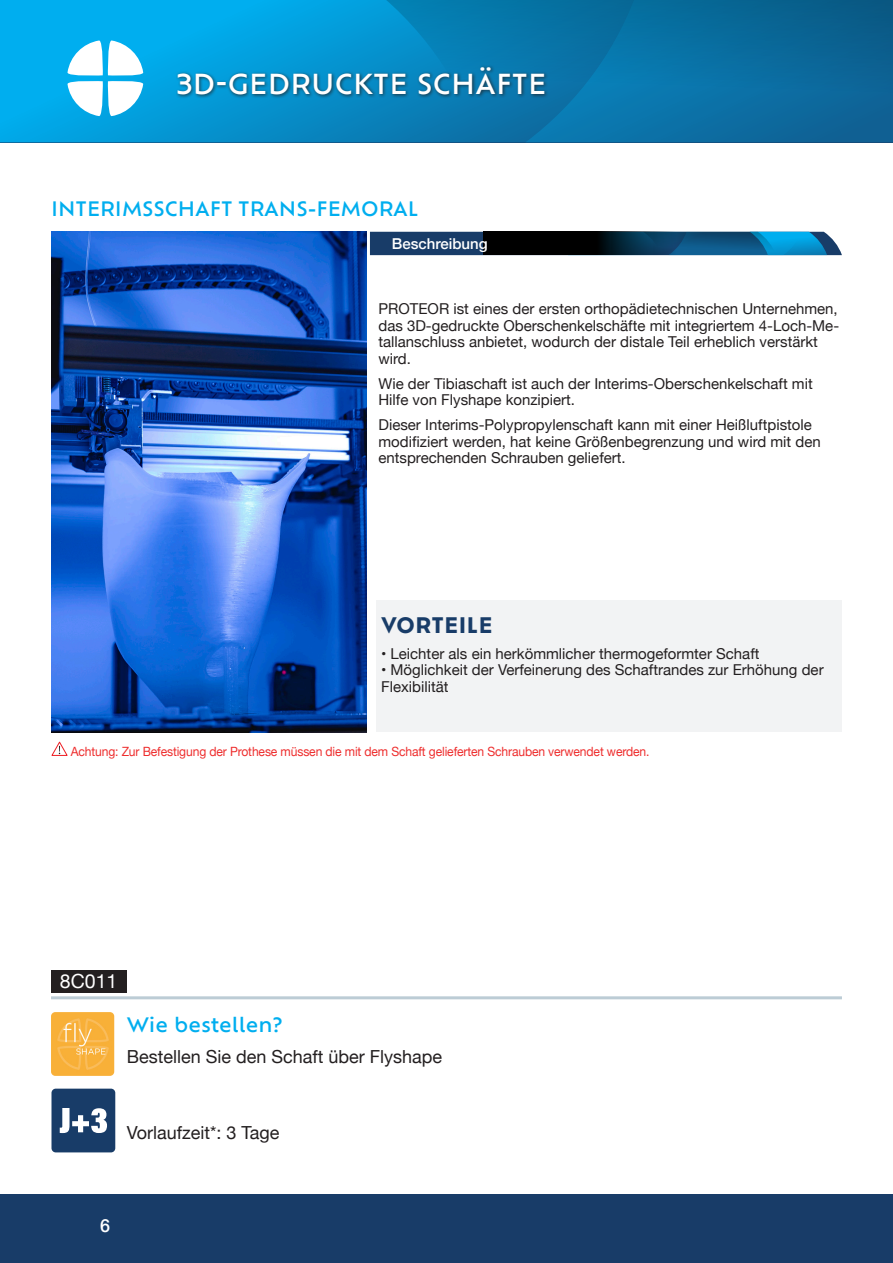
<style>
.page{position:relative;width:893px;height:1263px;background:#fff}
.page>*{position:absolute;margin:0;border:0;box-sizing:border-box;transform-origin:0 0}
._30_Chapter_Orbitron{font:500 27px "Ofelia Text";letter-spacing:.01em;color:#fff}
._10_Product_Name_1_Titillium_Web{font:700 21px "Ofelia Text";color:#183c68}
.TITRE{font:500 19.5px "Ofelia Text";color:#00aeef}
._8_Product_description_C_Source_Sans_Pro{font:19.5px "Helvetica Neue";color:#fff}
._8_Product_description_Source_Sans_Pro{font:18px "Helvetica Neue";color:#231f20}
.t1{font:500 18px "Helvetica Neue";color:#fff}
._8_Product_description_Source_Sans_Pro-2{font:15px/16.5px "Helvetica Neue";color:#231f20}
._10_Product_Name_1_Titillium_Web-2{font:500 15px "Helvetica Neue";color:#fff}
._8_Product_description_Source_Sans_Pro-3{font:12.75px "Helvetica Neue";letter-spacing:-.01em;color:#ee2d2d;scale:.95 1}
</style>
<div class="page">
<div style="left:0;top:1195px;width:893px;height:68px;background:#183c68"></div>
<svg style="left:0;top:0;width:365px;height:142px;background:#02a1e0"></svg>
<svg style="left:365px;top:0;width:528px;height:142px;background:#0971a5"></svg>
<hr style="left:51px;top:996px;width:791px;height:3px;background:#bcccd5">
<svg style="left:370px;top:232px;width:472px;height:23px;background:#185e8e"></svg>
<svg style="left:483px;top:232px;width:256px;height:23px;background:#052235"></svg>
<div style="left:377px;top:600px;width:465px;height:132px;background:#f2f3f4"></div>
<div style="left:51px;top:970px;width:75px;height:22px;background:#231f20"></div>
<div style="left:176px;top:65px;width:373px;height:34px;background:#231f20;opacity:.75"></div>
<svg style="left:68px;top:41px;width:75px;height:75px"></svg>
<img style="left:51px;top:1012px;width:63px;height:64px">
<svg style="left:51px;top:741px;width:17px;height:15px"></svg>
<div style="left:51px;top:1089px;width:64px;height:63px;background:#183c68;border-radius:4px"></div>
<svg style="left:60px;top:1108px;width:47px;height:25px"></svg>
<img style="left:51px;top:232px;width:315px;height:500px">
<p class="_30_Chapter_Orbitron" style="left:176px;top:63px;width:372px">3D-GEDRUCKTE SCHÄFTE</p>
<p class="TITRE" style="left:51px;top:194px;width:369px">INTERIMSSCHAFT TRANS-FEMORAL</p>
<p class="_10_Product_Name_1_Titillium_Web-2" style="left:392px;top:231px;width:97px">Beschreibung</p>
<p class="_8_Product_description_Source_Sans_Pro-2" style="left:378px;top:301px;width:462px">PROTEOR ist eines der ersten orthopädietechnischen Unternehmen, das 3D-gedruckte Oberschenkelschäfte mit integriertem 4-Loch-Me&shy;tallanschluss anbietet, wodurch der distale Teil erheblich verstärkt wird.</p>
<p class="_8_Product_description_Source_Sans_Pro-2" style="left:378px;top:376px;width:436px">Wie der Tibiaschaft ist auch der Interims-Oberschenkelschaft mit<br>Hilfe von Flyshape konzipiert.</p>
<p class="_8_Product_description_Source_Sans_Pro-2" style="left:378px;top:417px;width:444px">Dieser Interims-Polypropylenschaft kann mit einer Heißluftpistole modifiziert werden, hat keine Größenbegrenzung und wird mit den entsprechenden Schrauben geliefert.</p>
<p class="_10_Product_Name_1_Titillium_Web" style="left:381px;top:609px;width:113px">VORTEILE</p>
<p class="_8_Product_description_Source_Sans_Pro-2" style="left:381px;top:646px;width:380px">• Leichter als ein herkömmlicher thermogeformter Schaft</p>
<p class="_8_Product_description_Source_Sans_Pro-2" style="left:381px;top:662px;width:444px">• Möglichkeit der Verfeinerung des Schaftrandes zur Erhöhung der<br>Flexibilität</p>
<p class="_8_Product_description_Source_Sans_Pro-3" style="left:71px;top:742px;width:611px">Achtung: Zur Befestigung der Prothese müssen die mit dem Schaft gelieferten Schrauben verwendet werden.</p>
<p class="_8_Product_description_C_Source_Sans_Pro" style="left:60px;top:967px;width:59px">8C011</p>
<p class="TITRE" style="left:127px;top:1010px;width:157px">Wie bestellen?</p>
<p class="_8_Product_description_Source_Sans_Pro" style="left:127px;top:1044px;width:317px">Bestellen Sie den Schaft über Flyshape</p>
<p class="_8_Product_description_Source_Sans_Pro" style="left:127px;top:1119px;width:154px">Vorlaufzeit*: 3 Tage</p>
<p class="t1" style="left:100px;top:1211px;width:12px">6</p>
</div>
